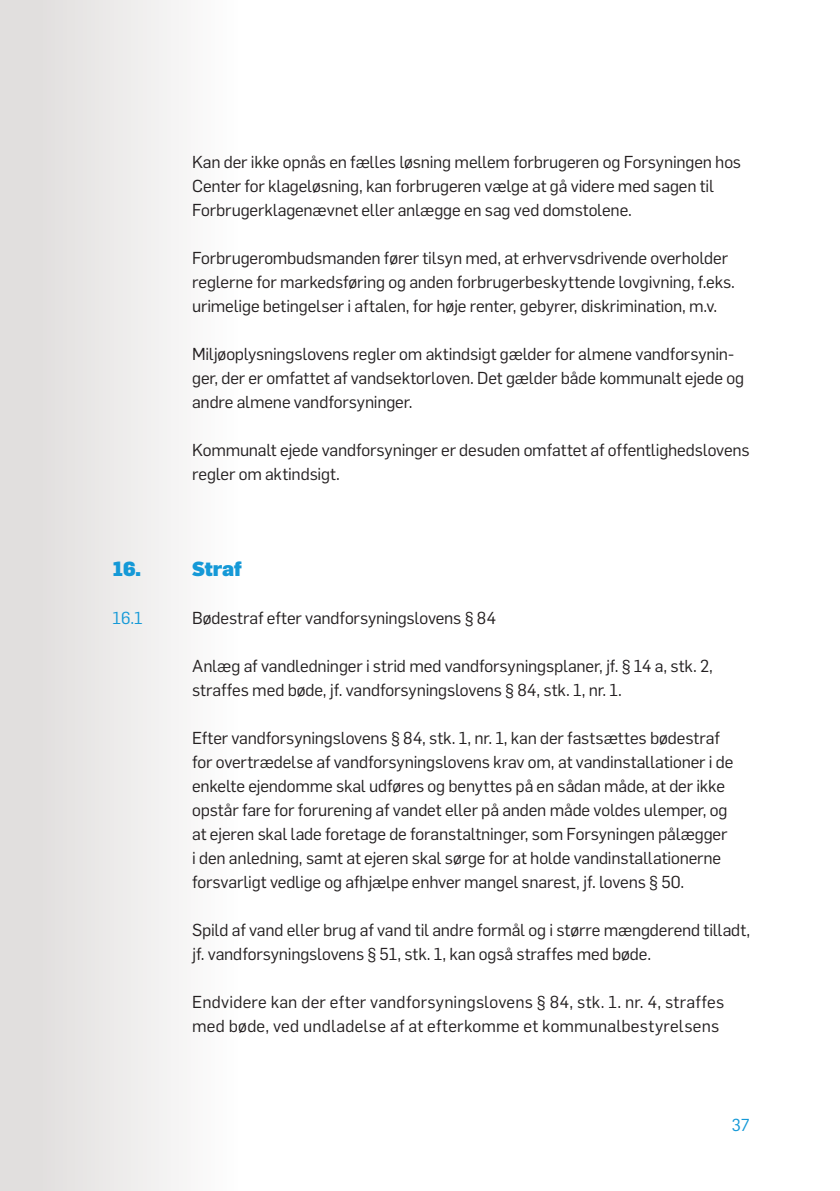
<style>
.page{position:relative;width:840px;height:1191px;background:#fff}
.page>*{position:absolute;margin:0;border:0;box-sizing:border-box;transform-origin:0 0}
.Brødtekst_1__indryk{font:900 20px "Flama";letter-spacing:-.015em;color:#1599d7}
.Brødtekst_1__indryk-2{font:17px/24px "Flama";letter-spacing:-.01em;color:#231f20}
.Brødtekst_1__indryk-3{font:17px/24px "Flama";letter-spacing:.01em;color:#231f20}
.Brødtekst_1__indryk-4{font:17px "Flama";color:#1599d7}
.t1{font:17px "Flama";color:#1599d7}
</style>
<div class="page">
<svg style="left:0;top:0;width:179px;height:1191px;fill:#e8e7e6"></svg>
<p class="Brødtekst_1__indryk-2" style="left:192px;top:149px;width:550px">Kan der ikke opnås en fælles løsning mellem forbrugeren og Forsyningen hos<br>Center for klageløsning, kan forbrugeren vælge at gå videre med sagen til<br>Forbrugerklagenævnet eller anlægge en sag ved domstolene.</p>
<p class="Brødtekst_1__indryk-2" style="left:192px;top:245px;width:544px">Forbrugerombudsmanden fører tilsyn med, at erhvervsdrivende overholder reglerne for markedsføring og anden forbrugerbeskyttende lovgivning, f.eks. urimelige betingelser i aftalen, for høje renter, gebyrer, diskrimination, m.v.</p>
<p class="Brødtekst_1__indryk-2" style="left:192px;top:341px;width:553px">Miljøoplysningslovens regler om aktindsigt gælder for almene vandforsynin&shy;ger, der er omfattet af vandsektorloven. Det gælder både kommunalt ejede og andre almene vandforsyninger.</p>
<p class="Brødtekst_1__indryk-2" style="left:192px;top:437px;width:559px">Kommunalt ejede vandforsyninger er desuden omfattet af offentlighedslovens regler om aktindsigt.</p>
<p class="Brødtekst_1__indryk" style="left:113px;top:556px;width:30px">16.</p>
<p class="Brødtekst_1__indryk" style="left:192px;top:556px;width:52px">Straf</p>
<p class="Brødtekst_1__indryk-4" style="left:113px;top:605px;width:31px">16.1</p>
<p class="Brødtekst_1__indryk-2" style="left:192px;top:605px;width:305px">Bødestraf efter vandforsyningslovens § 84</p>
<p class="Brødtekst_1__indryk-2" style="left:192px;top:653px;width:522px">Anlæg af vandledninger i strid med vandforsyningsplaner, jf. § 14 a, stk. 2, straffes med bøde, jf. vandforsyningslovens § 84, stk. 1, nr. 1.</p>
<p class="Brødtekst_1__indryk-2" style="left:192px;top:725px;width:542px">Efter vandforsyningslovens § 84, stk. 1, nr. 1, kan der fastsættes bødestraf for overtrædelse af vandforsyningslovens krav om, at vandinstallationer i de enkelte ejendomme skal udføres og benyttes på en sådan måde, at der ikke opstår fare for forurening af vandet eller på anden måde voldes ulemper, og at ejeren skal lade foretage de foranstaltninger, som Forsyningen pålægger i den anledning, samt at ejeren skal sørge for at holde vandinstallationerne forsvarligt vedlige og afhjælpe enhver mangel snarest, jf. lovens § 50.</p>
<p class="Brødtekst_1__indryk-2" style="left:192px;top:917px;width:559px">Spild af vand eller brug af vand til andre formål og i større mængderend tilladt, jf. vandforsyningslovens § 51, stk. 1, kan også straffes med bøde.</p>
<p class="Brødtekst_1__indryk-3" style="left:192px;top:989px;width:533px">Endvidere kan der efter vandforsyningslovens § 84, stk. 1. nr. 4, straffes med bøde, ved undladelse af at efterkomme et kommunalbestyrelsens</p>
<p class="t1" style="left:731px;top:1115px;width:20px">37</p>
</div>
